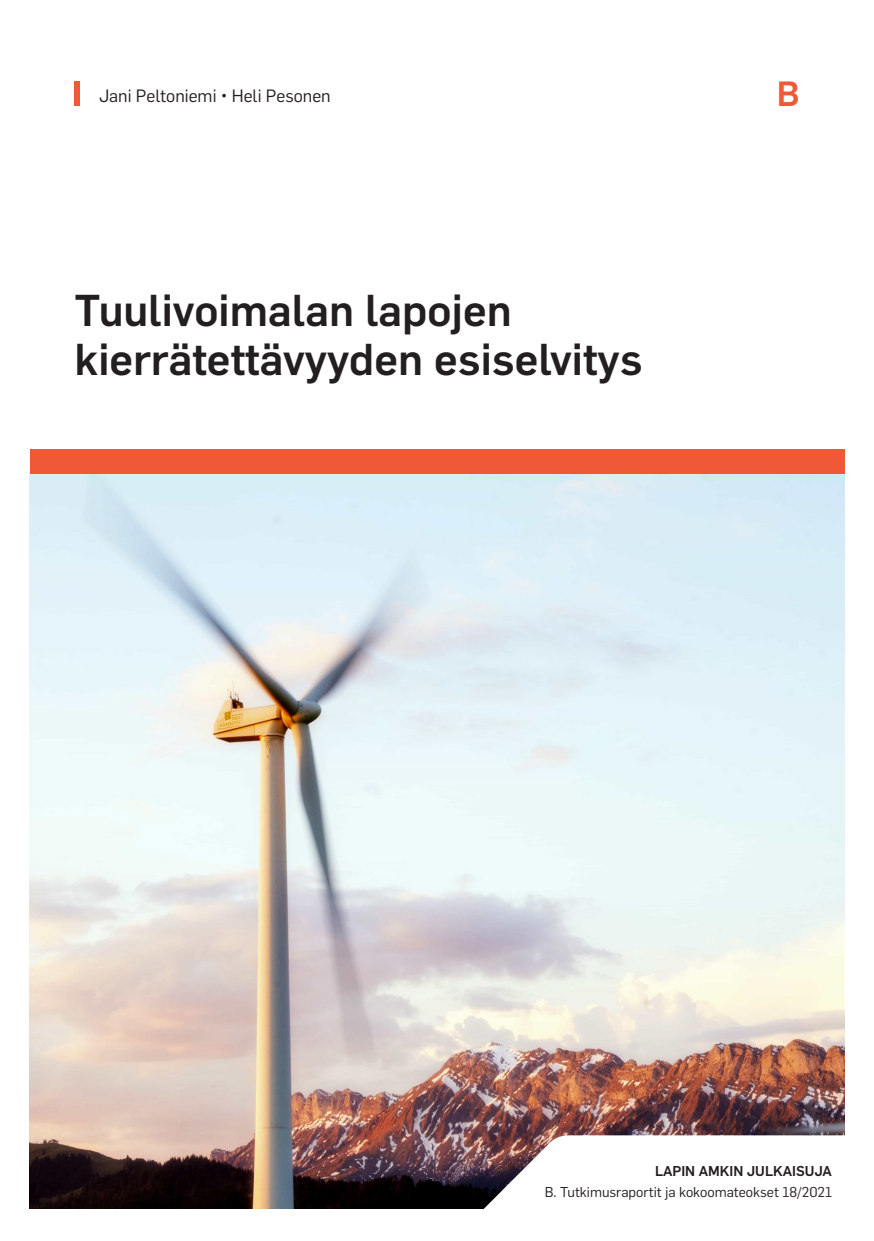
<style>
.page{position:relative;width:874px;height:1241px;background:#fff}
.page>*{position:absolute;margin:0;border:0;box-sizing:border-box;transform-origin:0 0}
.Otsikko{font:500 43.75px/49px "Flama";color:#231f20}
.t1{font:500 34.3px "Flama";color:#f05937}
.Tekijät{font:17.5px "Flama";color:#231f20}
.t2{font:14px/21px "Flama";color:#231f20;text-align:right}
.s1{font-weight:500}
</style>
<div class="page">
<img style="left:30px;top:473px;width:813px;height:735px">
<svg style="left:451px;top:1135px;width:394px;height:74px"></svg>
<div style="left:75px;top:81px;width:5px;height:25px;background:#f05937"></div>
<div style="left:30px;top:449px;width:813px;height:24px;background:#f05937"></div>
<p class="Tekijät" style="left:99px;top:84px;width:233px">Jani Peltoniemi • Heli Pesonen</p>
<p class="t1" style="left:776px;top:69px;width:24px">B</p>
<p class="Otsikko" style="left:75px;top:283px;width:569px">Tuulivoimalan lapojen kierrätettävyyden esiselvitys</p>
<p class="t2" style="left:544px;top:1158px;width:288px"><span class="s1">LAPIN AMKIN JULKAISUJA<br></span>B. Tutkimusraportit ja kokoomateokset 18/2021</p>
</div>
